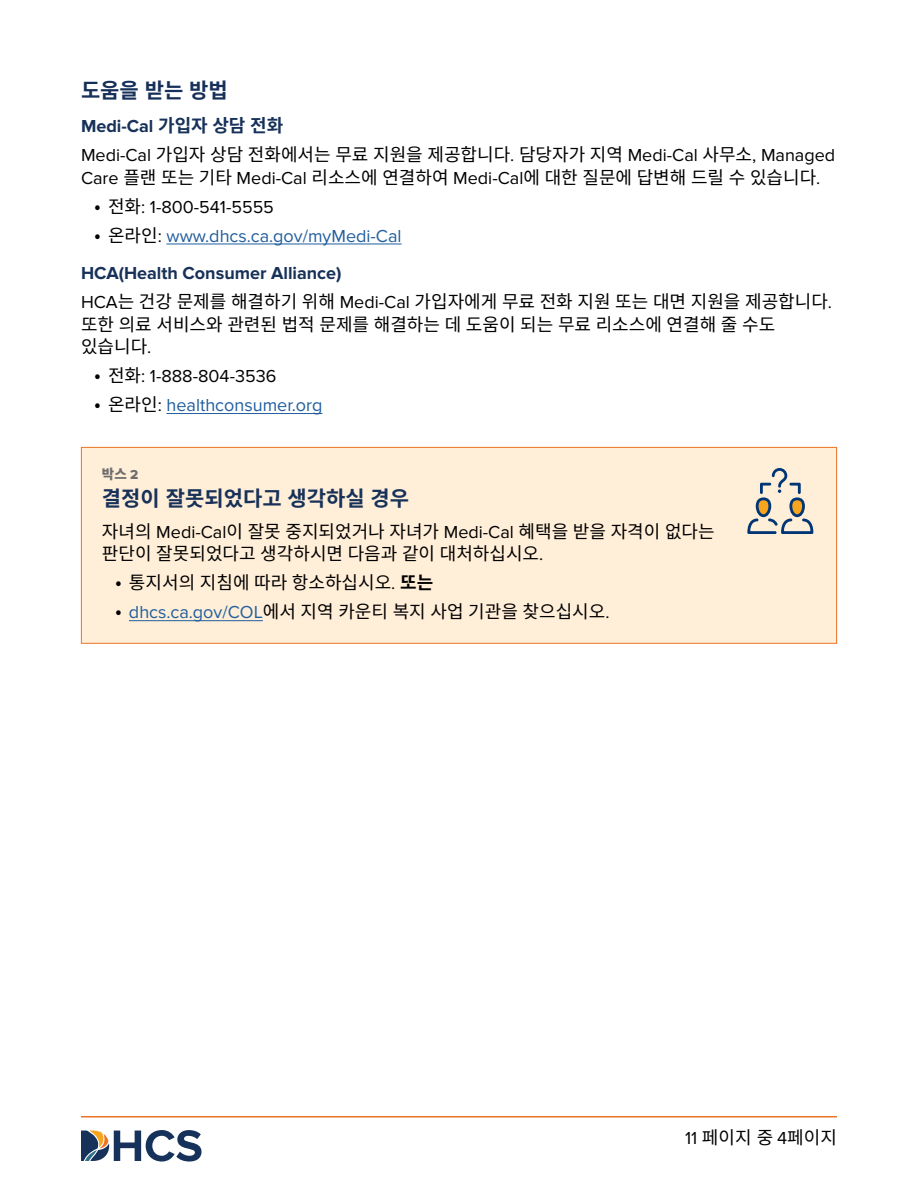
<style>
.page{position:relative;width:918px;height:1188px;background:#fff}
.page>*{position:absolute;margin:0;border:0;box-sizing:border-box;transform-origin:0 0}
.t1{font:700 21px "Noto Sans CJ Kkr";color:#173159}
.t2{font:700 21px "Noto Sans CJ Kkr";color:#173059}
.t3{font:18px/22.5px "Noto Sans CJ Kkr";color:#000}
.t4{font:18px "Proxima Nova";color:#215e9e}
.t5{font:700 18px "Proxima Nova";color:#173159}
.t6{font:18px "Proxima Nova";color:#000}
.t7{font:900 13.5px "Noto Sans CJ Kkr";color:#6e6e6e}
.s1{font-family:"Noto Sans CJ Kkr"}
.s2{font-family:"Proxima Nova"}
.s3{font-family:"Noto Sans CJ Kkr";color:#000}
.s4{color:#000}
.s5{font-family:"Proxima Nova";font-weight:800}
.s6{font-weight:700}
.s7{font-family:"Proxima Nova";color:#215e9e}
</style>
<div class="page">
<hr style="left:81px;top:1116px;width:756px;height:2px;background:#ec7424">
<svg style="left:81px;top:1130px;width:121px;height:32px"></svg>
<hr style="left:166px;top:244px;width:236px;height:1px;background:#215e9e">
<hr style="left:166px;top:413px;width:156px;height:1px;background:#215e9e">
<div style="left:81px;top:447px;width:756px;height:196px;background:#ffeed8"></div>
<hr style="left:129px;top:620px;width:134px;height:1px;background:#215e9e">
<div style="left:81px;top:447px;width:756px;height:197px;border:1px solid #ec7424"></div>
<svg style="left:747px;top:468px;width:66px;height:66px"></svg>
<h3 class="t2" style="left:81px;top:78px;width:148px">도움을 받는 방법</h3>
<h4 class="t5" style="left:81px;top:116px;width:204px">Medi-Cal <span class="s1">가입자 상담 전화</span></h4>
<p class="t3" style="left:81px;top:144px;width:756px"><span class="s2">Medi-Cal</span> 가입자 상담 전화에서는 무료 지원을 제공합니다<span class="s2">.</span> 담당자가 지역 <span class="s2">Medi-Cal</span> 사무소<span class="s2">, Managed<br>Care</span> 플랜 또는 기타 <span class="s2">Medi-Cal</span> 리소스에 연결하여 <span class="s2">Medi-Cal</span>에 대한 질문에 답변해 드릴 수 있습니다<span class="s2">.</span></p>
<p class="t6" style="left:94px;top:196px;width:181px"><span class="s1">• 전화</span>: 1-800-541-5555</p>
<p class="t4" style="left:94px;top:225px;width:309px"><span class="s3">• 온라인</span><span class="s4">:</span> www.dhcs.ca.gov/myMedi-Cal</p>
<h4 class="t5" style="left:81px;top:263px;width:262px">HCA(Health Consumer Alliance)</h4>
<p class="t3" style="left:81px;top:291px;width:753px"><span class="s2">HCA</span>는 건강 문제를 해결하기 위해 <span class="s2">Medi-Cal</span> 가입자에게 무료 전화 지원 또는 대면 지원을 제공합니다<span class="s2">. </span>또한 의료 서비스와 관련된 법적 문제를 해결하는 데 도움이 되는 무료 리소스에 연결해 줄 수도 있습니다<span class="s2">.</span></p>
<p class="t6" style="left:94px;top:366px;width:183px"><span class="s1">• 전화</span>: 1-888-804-3536</p>
<p class="t4" style="left:94px;top:395px;width:229px"><span class="s3">• 온라인</span><span class="s4">:</span> healthconsumer.org</p>
<p class="t7" style="left:102px;top:466px;width:38px">박스 <span class="s5">2</span></p>
<h3 class="t1" style="left:102px;top:486px;width:309px">결정이 잘못되었다고 생각하실 경우</h3>
<p class="t3" style="left:102px;top:520px;width:614px">자녀의 <span class="s2">Medi-Cal</span>이 잘못 중지되었거나 자녀가 <span class="s2">Medi-Cal</span> 혜택을 받을 자격이 없다는 판단이 잘못되었다고 생각하시면 다음과 같이 대처하십시오<span class="s2">.</span></p>
<p class="t3" style="left:115px;top:572px;width:319px">• 통지서의 지침에 따라 항소하십시오<span class="s2">.</span> <span class="s6">또는</span></p>
<p class="t3" style="left:115px;top:601px;width:496px">• <span class="s7">dhcs.ca.gov/COL</span>에서 지역 카운티 복지 사업 기관을 찾으십시오<span class="s2">.</span></p>
<p class="t3" style="left:685px;top:1127px;width:153px"><span class="s2">11</span> 페이지 중 <span class="s2">4</span>페이지</p>
</div>
